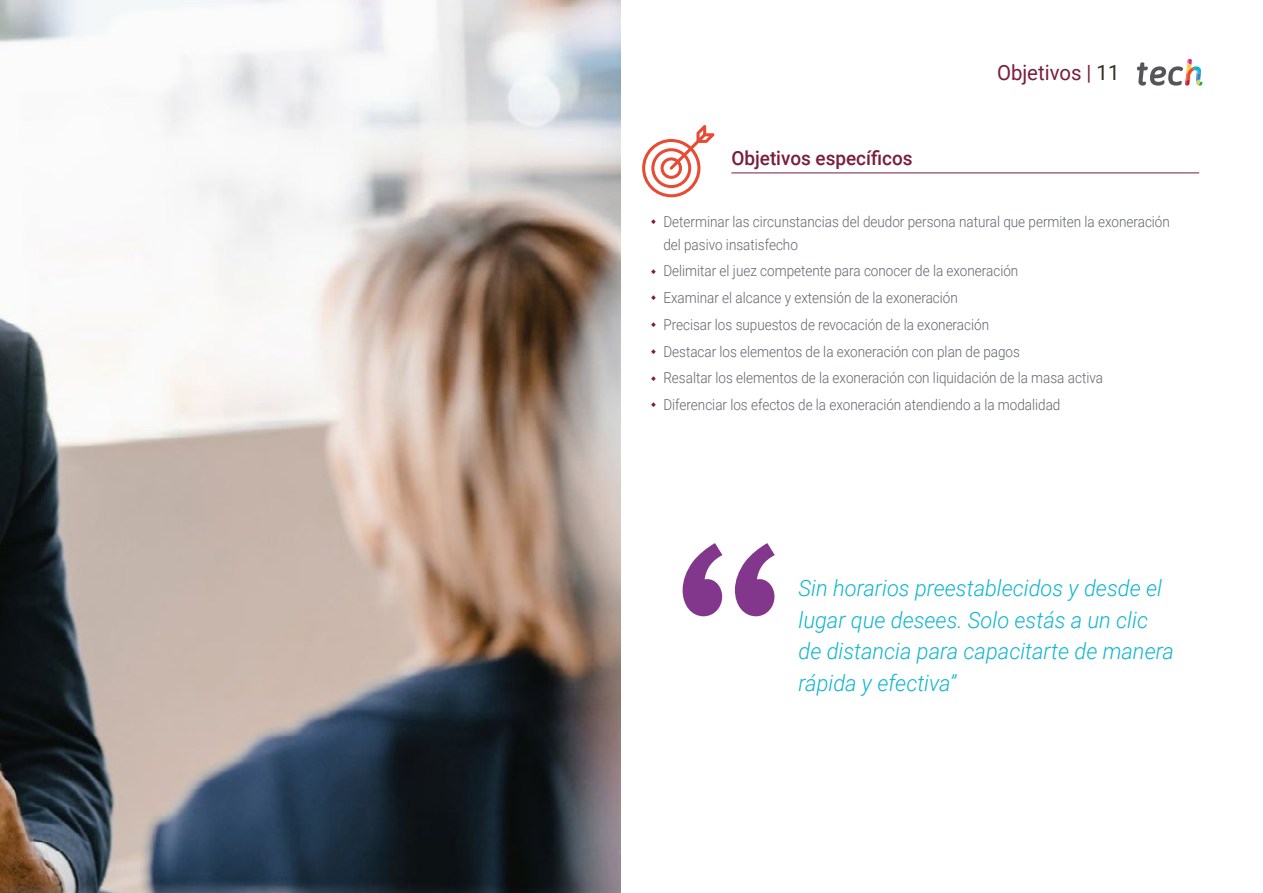
<style>
.page{position:relative;width:1263px;height:893px;background:#fff}
.page>*{position:absolute;margin:0;border:0;box-sizing:border-box;transform-origin:0 0}
.t1{font:italic 300 22.5px/31.5px "Roboto";color:#0fb6cf}
.t2{font:21px "Roboto";color:#791d3c}
.t3{font:500 19.5px "Roboto";color:#791d3c}
.t4{font:300 15px/26.7px "Roboto";color:#61646a;scale:.9 1}
.s1{color:#312e20}
</style>
<div class="page">
<svg style="left:683px;top:543px;width:92px;height:73px"></svg>
<hr style="left:731px;top:173px;width:468px;height:1px;background:#791d3c">
<svg style="left:642px;top:125px;width:72px;height:72px"></svg>
<svg style="left:1137px;top:59px;width:65px;height:27px"></svg>
<img style="left:0;top:0;width:621px;height:893px">
<h3 class="t3" style="left:731px;top:144px;width:183px">Objetivos específicos</h3>
<h2 class="t2" style="left:997px;top:57px;width:124px">Objetivos | <span class="s1">11</span></h2>
<p class="t4" style="left:663px;top:210px;width:564px;line-height:22.5px">Determinar las circunstancias del deudor persona natural que permiten la exoneración del pasivo insatisfecho</p>
<p class="t4" style="left:663px;top:257px;width:490px">Delimitar el juez competente para conocer de la exoneración<br>Examinar el alcance y extensión de la exoneración<br>Precisar los supuestos de revocación de la exoneración<br>Destacar los elementos de la exoneración con plan de pagos<br>Resaltar los elementos de la exoneración con liquidación de la masa activa Diferenciar los efectos de la exoneración atendiendo a la modalidad</p>
<h1 class="t1" style="left:798px;top:571px;width:377px">Sin horarios preestablecidos y desde el lugar que desees. Solo estás a un clic de distancia para capacitarte de manera rápida y efectiva”</h1>
</div>
